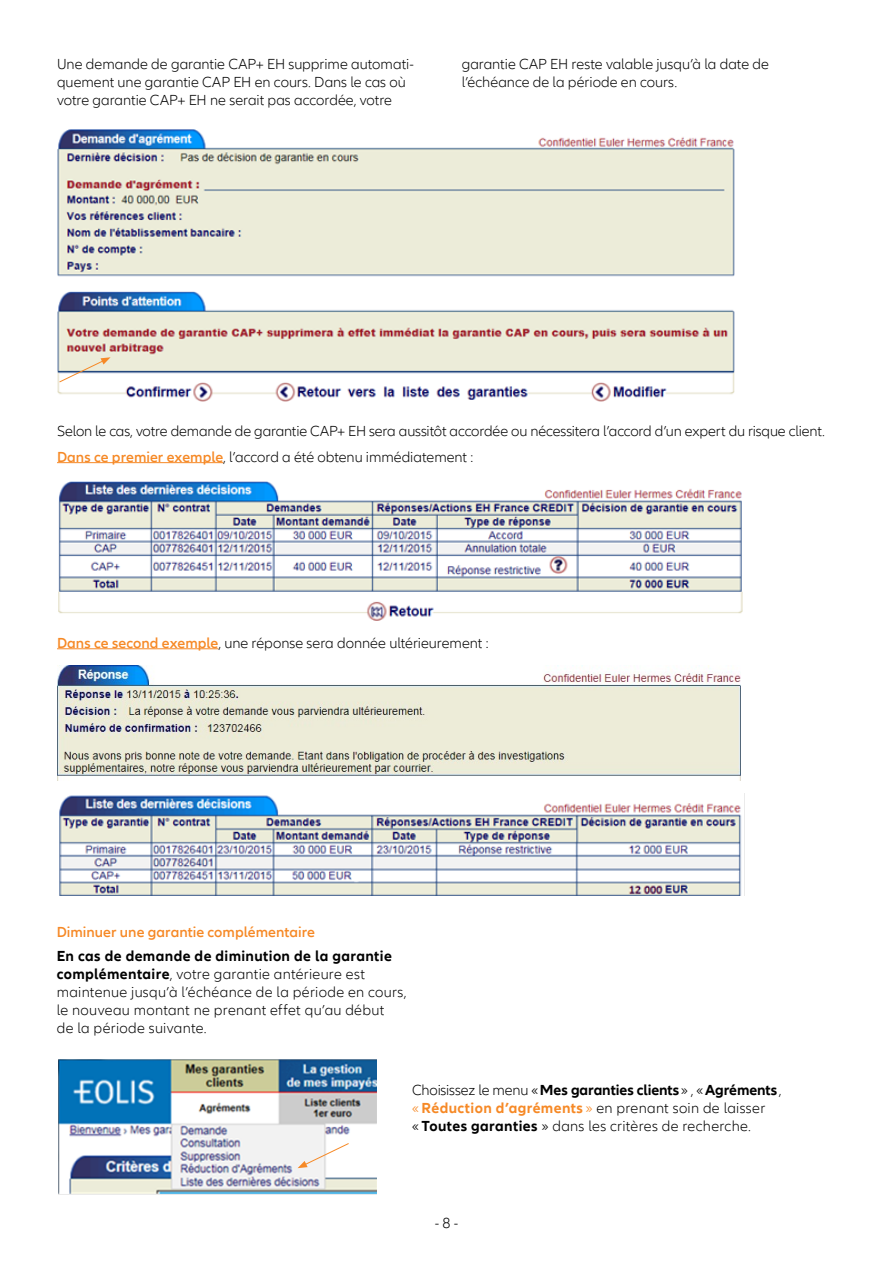
<style>
.page{position:relative;width:893px;height:1263px;background:#fff}
.page>*{position:absolute;margin:0;border:0;box-sizing:border-box;transform-origin:0 0}
.t1{font:300 15px/18px "Allianz Neo";color:#000}
.t2{font:300 15px/18px "Allianz Neo";letter-spacing:.02em;color:#000}
.t3{font:600 15px "Allianz Neo";color:#f68926}
.s1{font-weight:600;color:#f68926}
.s2{font-weight:700}
.s3{color:#f68926}
.s4{font-weight:700;color:#f68926}
</style>
<div class="page">
<hr style="left:57px;top:462px;width:166px;height:1px;background:#f68926">
<hr style="left:57px;top:648px;width:161px;height:1px;background:#f68926">
<img style="left:58px;top:129px;width:676px;height:272px">
<svg style="left:59px;top:357px;width:52px;height:26px"></svg>
<img style="left:58px;top:481px;width:684px;height:140px">
<img style="left:58px;top:665px;width:682px;height:115px">
<img style="left:59px;top:793px;width:686px;height:102px">
<img style="left:58px;top:1060px;width:319px;height:135px">
<svg style="left:298px;top:1142px;width:52px;height:26px"></svg>
<p class="t1" style="left:57px;top:55px;width:358px">Une demande de garantie CAP+ EH supprime automati&shy;quement une garantie CAP EH en cours. Dans le cas où votre garantie CAP+ EH ne serait pas accordée, votre</p>
<p class="t1" style="left:462px;top:55px;width:309px">garantie CAP EH reste valable jusqu’à la date de l’échéance de la période en cours.</p>
<p class="t1" style="left:57px;top:419px;width:769px;line-height:25.2px">Selon le cas, votre demande de garantie CAP+ EH sera aussitôt accordée ou nécessitera l’accord d’un expert du risque client.<br><span class="s1">Dans ce premier exemple</span>, l’accord a été obtenu immédiatement :</p>
<p class="t1" style="left:57px;top:634px;width:433px"><span class="s1">Dans ce second exemple</span>, une réponse sera donnée ultérieurement :</p>
<p class="t3" style="left:57px;top:923px;width:260px">Diminuer une garantie complémentaire</p>
<p class="t2" style="left:57px;top:947px;width:351px"><span class="s2">En cas de demande de diminution de la garantie complémentaire</span>, votre garantie antérieure est maintenue jusqu’à l’échéance de la période en cours, le nouveau montant ne prenant effet qu’au début<br>de la période suivante.</p>
<p class="t2" style="left:412px;top:1081px;width:371px">Choisissez le menu «<span class="s2">Mes garanties clients</span>» , «<span class="s2">Agréments</span>, <span class="s3">«</span> <span class="s4">Réduction d’agréments</span> <span class="s3">»</span> en prenant soin de laisser<br>« <span class="s2">Toutes garanties</span> » dans les critères de recherche.</p>
<p class="t1" style="left:435px;top:1214px;width:25px">- 8 -</p>
</div>
